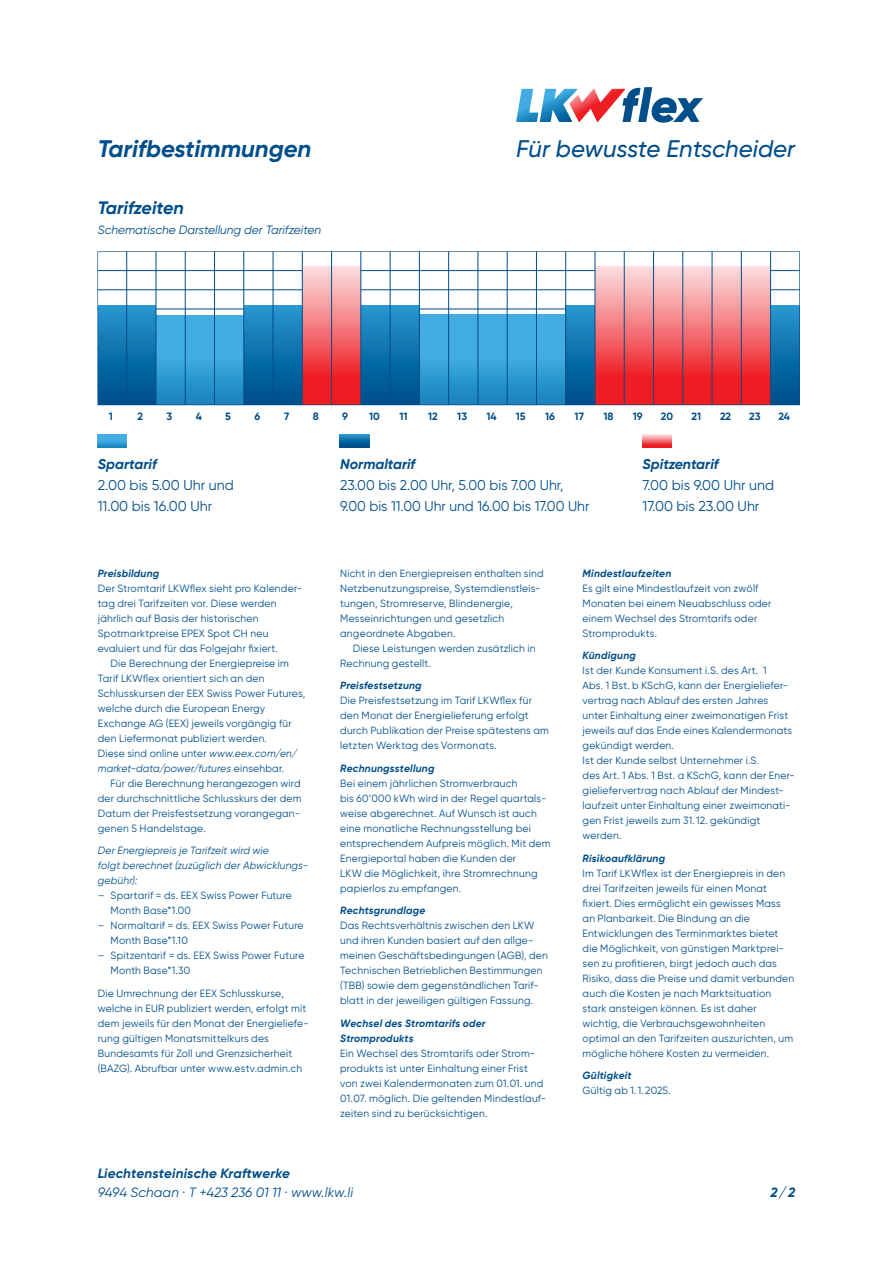
<style>
.page{position:relative;width:893px;height:1263px;background:#fff}
.page>*{position:absolute;margin:0;border:0;box-sizing:border-box;transform-origin:0 0}
.t1{font:italic 500 24px "Gilroy";color:#004e8a}
.t2{font:italic 700 24px "Gilroy";color:#004e8a}
.t3{font:italic 700 18px "Gilroy";color:#004e8a}
.t4{font:14.25px/21px "Gilroy";color:#004e8a}
.t5{font:italic 700 14.25px "Gilroy";color:#004e8a}
.t6{font:italic 13.5px "Gilroy";letter-spacing:-.01em;color:#004e8a}
.t7{font:italic 700 13.5px "Gilroy";letter-spacing:.01em;color:#004e8a}
.t8{font:italic 12px "Gilroy";color:#004e8a}
.t9{font:700 10.65px "Gilroy";color:#004e8a}
.t10{font:10.5px/15px "Gilroy";letter-spacing:.02em;color:#004e8a}
.t11{font:italic 700 10.5px/15px "Gilroy";letter-spacing:.02em;color:#004e8a}
.t12{font:italic 10.5px/15px "Gilroy";letter-spacing:.015em;color:#004e8a}
.s1{font-style:italic}
</style>
<div class="page">
<svg style="left:97px;top:434px;width:30px;height:13px"></svg>
<svg style="left:340px;top:434px;width:29px;height:13px"></svg>
<svg style="left:642px;top:434px;width:30px;height:13px"></svg>
<svg style="left:97px;top:251px;width:703px;height:154px"></svg>
<hr style="left:126px;top:251px;width:1px;height:154px;background:#004e8a">
<hr style="left:156px;top:251px;width:1px;height:154px;background:#004e8a">
<hr style="left:185px;top:251px;width:1px;height:154px;background:#004e8a">
<hr style="left:214px;top:251px;width:1px;height:154px;background:#004e8a">
<hr style="left:243px;top:251px;width:1px;height:154px;background:#004e8a">
<hr style="left:507px;top:251px;width:1px;height:154px;background:#004e8a">
<hr style="left:536px;top:251px;width:1px;height:154px;background:#004e8a">
<hr style="left:565px;top:251px;width:1px;height:154px;background:#004e8a">
<hr style="left:595px;top:251px;width:1px;height:154px;background:#004e8a">
<hr style="left:624px;top:251px;width:1px;height:154px;background:#004e8a">
<hr style="left:653px;top:251px;width:1px;height:154px;background:#004e8a">
<hr style="left:682px;top:251px;width:1px;height:154px;background:#004e8a">
<hr style="left:712px;top:251px;width:1px;height:154px;background:#004e8a">
<hr style="left:741px;top:251px;width:1px;height:154px;background:#004e8a">
<hr style="left:770px;top:251px;width:1px;height:154px;background:#004e8a">
<hr style="left:273px;top:251px;width:1px;height:154px;background:#004e8a">
<hr style="left:419px;top:251px;width:1px;height:154px;background:#004e8a">
<hr style="left:448px;top:251px;width:1px;height:154px;background:#004e8a">
<hr style="left:478px;top:251px;width:1px;height:154px;background:#004e8a">
<hr style="left:302px;top:251px;width:1px;height:154px;background:#004e8a">
<hr style="left:331px;top:251px;width:1px;height:154px;background:#004e8a">
<hr style="left:360px;top:251px;width:1px;height:154px;background:#004e8a">
<hr style="left:390px;top:251px;width:1px;height:154px;background:#004e8a">
<svg style="left:516px;top:87px;width:187px;height:36px"></svg>
<h1 class="t2" style="left:98px;top:134px;width:215px">Tarifbestimmungen</h1>
<h2 class="t3" style="left:98px;top:197px;width:88px">Tarifzeiten</h2>
<p class="t8" style="left:98px;top:223px;width:225px">Schematische Darstellung der Tarifzeiten</p>
<h1 class="t1" style="left:516px;top:134px;width:281px">Für bewusste Entscheider</h1>
<p class="t9" style="left:109px;top:409px;width:6px">1</p>
<p class="t9" style="left:137px;top:409px;width:7px">2</p>
<p class="t9" style="left:167px;top:409px;width:7px">3</p>
<p class="t9" style="left:196px;top:409px;width:8px">4</p>
<p class="t9" style="left:225px;top:409px;width:7px">5</p>
<p class="t9" style="left:254px;top:409px;width:7px">6</p>
<p class="t9" style="left:284px;top:409px;width:7px">7</p>
<p class="t9" style="left:313px;top:409px;width:8px">8</p>
<p class="t9" style="left:342px;top:409px;width:7px">9</p>
<p class="t9" style="left:369px;top:409px;width:12px">10</p>
<p class="t9" style="left:400px;top:409px;width:10px">11</p>
<p class="t9" style="left:428px;top:409px;width:11px">12</p>
<p class="t9" style="left:457px;top:409px;width:11px">13</p>
<p class="t9" style="left:486px;top:409px;width:12px">14</p>
<p class="t9" style="left:516px;top:409px;width:11px">15</p>
<p class="t9" style="left:545px;top:409px;width:11px">16</p>
<p class="t9" style="left:575px;top:409px;width:11px">17</p>
<p class="t9" style="left:603px;top:409px;width:12px">18</p>
<p class="t9" style="left:633px;top:409px;width:11px">19</p>
<p class="t9" style="left:661px;top:409px;width:14px">20</p>
<p class="t9" style="left:692px;top:409px;width:11px">21</p>
<p class="t9" style="left:720px;top:409px;width:13px">22</p>
<p class="t9" style="left:749px;top:409px;width:13px">23</p>
<p class="t9" style="left:778px;top:409px;width:13px">24</p>
<h3 class="t5" style="left:98px;top:455px;width:60px">Spartarif</h3>
<h3 class="t4" style="left:98px;top:475px;width:138px">2.00 bis 5.00 Uhr und<br>11.00 bis 16.00 Uhr</h3>
<h3 class="t5" style="left:340px;top:455px;width:77px">Normaltarif</h3>
<h3 class="t4" style="left:340px;top:475px;width:251px">23.00 bis 2.00 Uhr, 5.00 bis 7.00 Uhr,<br>9.00 bis 11.00 Uhr und 16.00 bis 17.00 Uhr</h3>
<h3 class="t5" style="left:642px;top:455px;width:78px">Spitzentarif</h3>
<h3 class="t4" style="left:642px;top:475px;width:133px">7.00 bis 9.00 Uhr und<br>17.00 bis 23.00 Uhr</h3>
<p class="t11" style="left:98px;top:565px;width:63px">Preisbildung</p>
<p class="t10" style="left:98px;top:580px;width:206px">Der Stromtarif LKWflex sieht pro Kalender&shy;tag drei Tarifzeiten vor. Diese werden jährlich auf Basis der historischen Spotmarktpreise EPEX Spot CH neu evaluiert und für das Folgejahr fixiert.</p>
<p class="t10" style="left:98px;top:655px;width:209px;text-indent:13px">Die Berechnung der Energiepreise im Tarif LKWflex orientiert sich an den Schlusskursen der EEX Swiss Power Futures, welche durch die European Energy Exchange AG (EEX) jeweils vorgängig für den Liefermonat publiziert werden.<br>Diese sind online unter <span class="s1">www.eex.com/en/ market-data/power/futures</span> einsehbar.</p>
<p class="t10" style="left:98px;top:775px;width:205px;text-indent:13px">Für die Berechnung herangezogen wird der durchschnittliche Schlusskurs der dem Datum der Preisfestsetzung vorangegan&shy;genen 5 Handelstage.</p>
<p class="t12" style="left:98px;top:843px;width:212px">Der Energiepreis je Tarifzeit wird wie<br>folgt berechnet (zuzüglich der Abwicklungs&shy;gebühr):</p>
<p class="t10" style="left:111px;top:888px;width:183px;text-indent:-13px">– Spartarif = ds. EEX Swiss Power Future<br>Month Base*1.00</p>
<p class="t10" style="left:111px;top:918px;width:195px;text-indent:-13px">– Normaltarif = ds. EEX Swiss Power Future<br>Month Base*1.10</p>
<p class="t10" style="left:111px;top:948px;width:195px;text-indent:-13px">– Spitzentarif = ds. EEX Swiss Power Future<br>Month Base*1.30</p>
<p class="t10" style="left:98px;top:985px;width:212px">Die Umrechnung der EEX Schlusskurse, welche in EUR publiziert werden, erfolgt mit dem jeweils für den Monat der Energieliefe&shy;rung gültigen Monatsmittelkurs des Bundesamts für Zoll und Grenzsicherheit (BAZG). Abrufbar unter www.estv.admin.ch</p>
<p class="t10" style="left:340px;top:565px;width:205px">Nicht in den Energiepreisen enthalten sind Netzbenutzungspreise, Systemdienstleis&shy;tungen, Stromreserve, Blindenergie, Messeinrichtungen und gesetzlich angeordnete Abgaben.</p>
<p class="t10" style="left:340px;top:640px;width:197px;text-indent:13px">Diese Leistungen werden zusätzlich in<br>Rechnung gestellt.</p>
<p class="t11" style="left:340px;top:678px;width:83px">Preisfestsetzung</p>
<p class="t10" style="left:340px;top:693px;width:210px">Die Preisfestsetzung im Tarif LKWflex für den Monat der Energielieferung erfolgt durch Publikation der Preise spätestens am letzten Werktag des Vormonats.</p>
<p class="t11" style="left:340px;top:760px;width:96px">Rechnungsstellung</p>
<p class="t10" style="left:340px;top:775px;width:212px">Bei einem jährlichen Stromverbrauch<br>bis 60‘000 kWh wird in der Regel quartals&shy;weise abgerechnet. Auf Wunsch ist auch eine monatliche Rechnungsstellung bei entsprechendem Aufpreis möglich. Mit dem Energieportal haben die Kunden der<br>LKW die Möglichkeit, ihre Stromrechnung papierlos zu empfangen.</p>
<p class="t11" style="left:340px;top:903px;width:87px">Rechtsgrundlage</p>
<p class="t10" style="left:340px;top:918px;width:209px">Das Rechtsverhältnis zwischen den LKW und ihren Kunden basiert auf den allge&shy;meinen Geschäftsbedingungen (AGB), den Technischen Betrieblichen Bestimmungen (TBB) sowie dem gegenständlichen Tarif&shy;blatt in der jeweiligen gültigen Fassung.</p>
<p class="t11" style="left:340px;top:1015px;width:147px">Wechsel des Stromtarifs oder<br>Stromprodukts</p>
<p class="t10" style="left:340px;top:1045px;width:207px">Ein Wechsel des Stromtarifs oder Strom&shy;produkts ist unter Einhaltung einer Frist von zwei Kalendermonaten zum 01.01. und 01.07. möglich. Die geltenden Mindestlauf&shy;zeiten sind zu berücksichtigen.</p>
<p class="t7" style="left:98px;top:1164px;width:194px">Liechtensteinische Kraftwerke</p>
<p class="t6" style="left:98px;top:1184px;width:257px">9494 Schaan · T +423 236 01 11 · www.lkw.li</p>
<p class="t11" style="left:583px;top:565px;width:90px">Mindestlaufzeiten</p>
<p class="t10" style="left:583px;top:580px;width:190px">Es gilt eine Mindestlaufzeit von zwölf<br>Monaten bei einem Neuabschluss oder einem Wechsel des Stromtarifs oder<br>Stromprodukts.</p>
<p class="t11" style="left:583px;top:648px;width:55px">Kündigung</p>
<p class="t10" style="left:583px;top:663px;width:214px">Ist der Kunde Konsument i.S. des Art. 1<br>Abs. 1 Bst. b KSchG, kann der Energieliefer&shy;vertrag nach Ablauf des ersten Jahres unter Einhaltung einer zweimonatigen Frist jeweils auf das Ende eines Kalendermonats gekündigt werden.<br>Ist der Kunde selbst Unternehmer i.S.<br>des Art. 1 Abs. 1 Bst. a KSchG, kann der Ener&shy;gieliefervertrag nach Ablauf der Mindest&shy;laufzeit unter Einhaltung einer zweimonati&shy;gen Frist jeweils zum 31.12. gekündigt werden.</p>
<p class="t11" style="left:583px;top:850px;width:84px">Risikoaufklärung</p>
<p class="t10" style="left:583px;top:865px;width:213px">Im Tarif LKWflex ist der Energiepreis in den drei Tarifzeiten jeweils für einen Monat fixiert. Dies ermöglicht ein gewisses Mass an Planbarkeit. Die Bindung an die Entwicklungen des Terminmarktes bietet die Möglichkeit, von günstigen Marktprei&shy;sen zu profitieren, birgt jedoch auch das Risiko, dass die Preise und damit verbunden auch die Kosten je nach Marktsituation stark ansteigen können. Es ist daher wichtig, die Verbrauchsgewohnheiten optimal an den Tarifzeiten auszurichten, um mögliche höhere Kosten zu vermeiden.</p>
<p class="t11" style="left:583px;top:1068px;width:51px">Gültigkeit</p>
<p class="t10" style="left:583px;top:1083px;width:90px">Gültig ab 1.1.2025.</p>
<p class="t7" style="left:770px;top:1184px;width:26px">2/2</p>
</div>
